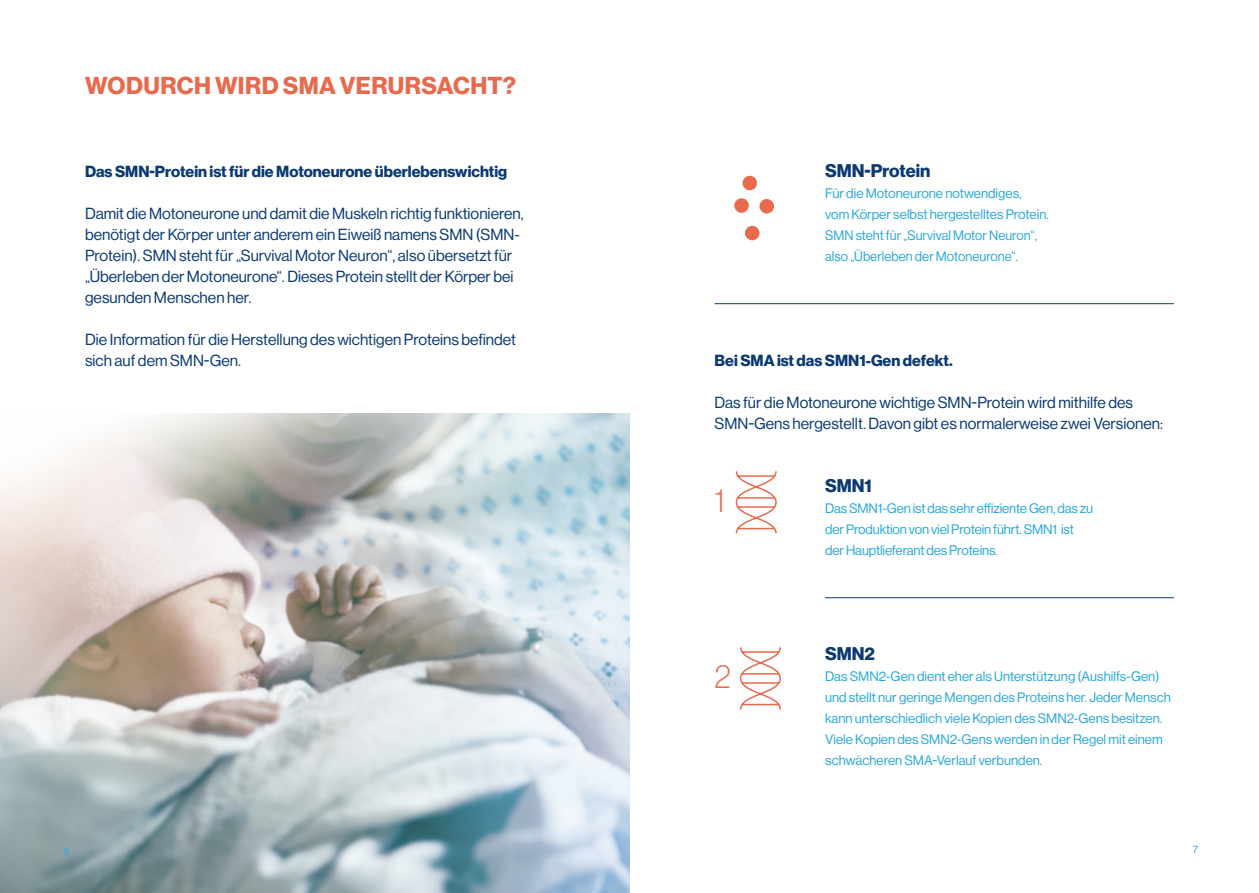
<style>
.page{position:relative;width:1259px;height:893px;background:#fff}
.page>*{position:absolute;margin:0;border:0;box-sizing:border-box;transform-origin:0 0}
.t1{font:100 33px "Volta Modern Display 35";color:#e86a4d}
.t2{font:700 24px "Volta Modern Display 75";letter-spacing:.015em;color:#e86a4d}
.t3{font:700 18px "Volta Modern Display 75";color:#0a3974}
.t4{font:15.75px/21px "Volta Modern Display 55 Roman";color:#0a3974}
.t5{font:700 15.75px "Volta Modern Display 75";color:#0a3974}
.t6{font:13.5px/21px "Volta Modern Display 55 Roman";color:#2aa9dd}
.t7{font:10.5px "Volta Modern Display 55 Roman";color:#2aa9dd}
</style>
<div class="page">
<hr style="left:714px;top:303px;width:460px;height:1px;background:#0a3974">
<img style="left:0;top:413px;width:629px;height:480px">
<hr style="left:825px;top:597px;width:349px;height:1px;background:#0a3974">
<svg style="left:735px;top:471px;width:42px;height:63px"></svg>
<svg style="left:740px;top:647px;width:41px;height:63px"></svg>
<div style="left:734px;top:198px;width:15px;height:15px;background:#e86a4d;border-radius:50%"></div>
<div style="left:759px;top:199px;width:15px;height:14px;background:#e86a4d;border-radius:50%"></div>
<div style="left:742px;top:176px;width:15px;height:14px;background:#e86a4d;border-radius:50%"></div>
<div style="left:745px;top:226px;width:14px;height:14px;background:#e86a4d;border-radius:50%"></div>
<h2 class="t2" style="left:85px;top:72px;width:432px">WODURCH WIRD SMA VERURSACHT?</h2>
<p class="t5" style="left:85px;top:163px;width:423px">Das SMN-Protein ist für die Motoneurone überlebenswichtig</p>
<p class="t4" style="left:85px;top:203px;width:440px">Damit die Motoneurone und damit die Muskeln richtig funktionieren, benötigt der Körper unter anderem ein Eiweiß namens SMN (SMN-Protein). SMN steht für „Survival Motor Neuron“, also übersetzt für „Überleben der Motoneurone“. Dieses Protein stellt der Körper bei gesunden Menschen her.</p>
<p class="t4" style="left:85px;top:329px;width:432px">Die Information für die Herstellung des wichtigen Proteins befindet sich auf dem SMN-Gen.</p>
<h3 class="t3" style="left:825px;top:160px;width:107px">SMN-Protein</h3>
<p class="t6" style="left:825px;top:183px;width:225px">Für die Motoneurone notwendiges, vom Körper selbst hergestelltes Protein.<br>SMN steht für „Survival Motor Neuron“, also „Überleben der Motoneurone“.</p>
<p class="t5" style="left:714px;top:352px;width:240px">Bei SMA ist das SMN1-Gen defekt.</p>
<p class="t4" style="left:714px;top:392px;width:450px">Das für die Motoneurone wichtige SMN-Protein wird mithilfe des<br>SMN-Gens hergestellt. Davon gibt es normalerweise zwei Versionen:</p>
<h1 class="t1" style="left:714px;top:482px;width:12px">1</h1>
<h1 class="t1" style="left:714px;top:658px;width:18px">2</h1>
<h3 class="t3" style="left:825px;top:475px;width:48px">SMN1</h3>
<p class="t6" style="left:825px;top:498px;width:269px">Das SMN1-Gen ist das sehr effiziente Gen, das zu der Produktion von viel Protein führt. SMN1 ist der Hauptlieferant des Proteins.</p>
<h3 class="t3" style="left:825px;top:643px;width:51px">SMN2</h3>
<p class="t6" style="left:825px;top:666px;width:347px">Das SMN2-Gen dient eher als Unterstützung (Aushilfs-Gen) und stellt nur geringe Mengen des Proteins her. Jeder Mensch kann unterschiedlich viele Kopien des SMN2-Gens besitzen.<br>Viele Kopien des SMN2-Gens werden in der Regel mit einem schwächeren SMA-Verlauf verbunden.</p>
<p class="t7" style="left:64px;top:845px;width:8px">6</p>
<p class="t7" style="left:1193px;top:843px;width:7px">7</p>
</div>
